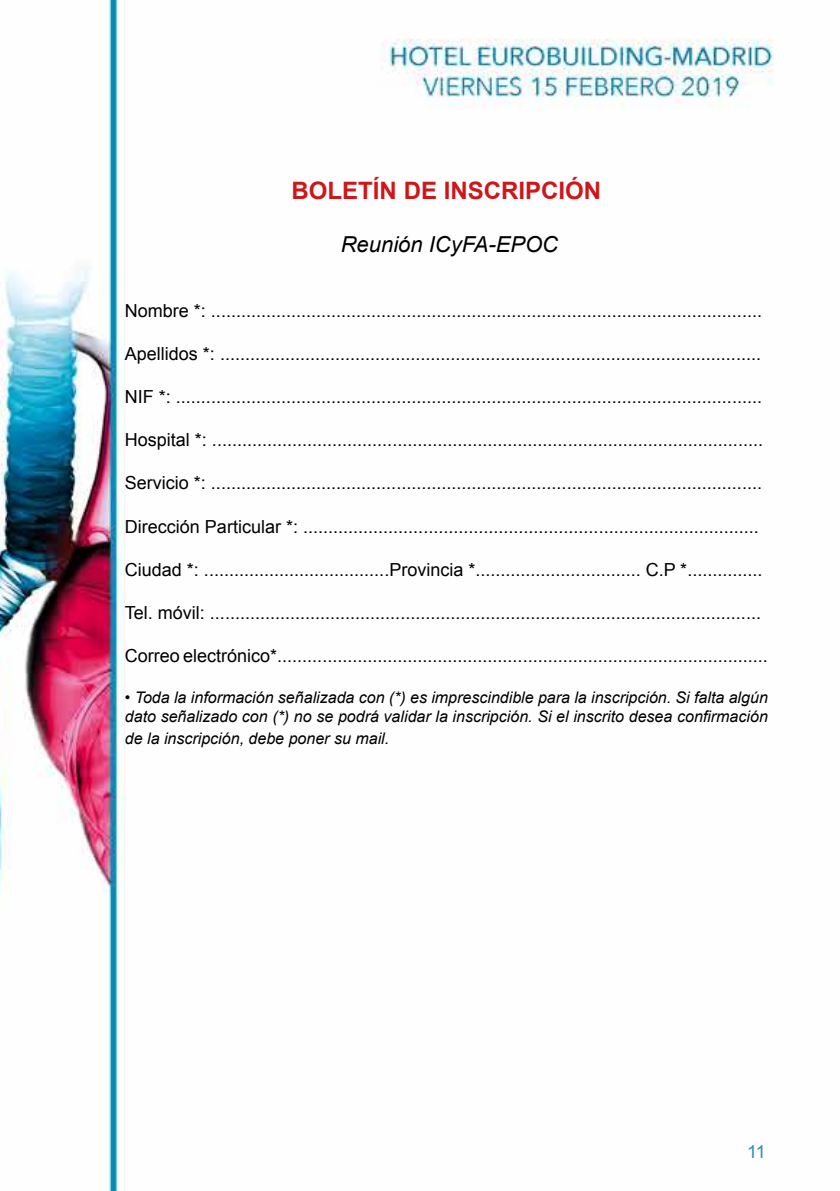
<style>
.page{position:relative;width:840px;height:1191px;background:#fff}
.page>*{position:absolute;margin:0;border:0;box-sizing:border-box;transform-origin:0 0}
.t1{font:700 24px "Arial";color:#cd171a}
.t2{font:italic 22px "Arial";color:#000}
.t3{font:18px "Arial";color:#000}
.t4{font:18px "Arial";color:#2b8eba}
.t5{font:italic 16px/19.2px "Arial";color:#000}
</style>
<div class="page">
<img style="left:0;top:0;width:773px;height:1191px">
<h1 class="t1" style="left:291px;top:175px;width:311px">BOLETÍN DE INSCRIPCIÓN</h1>
<p class="t2" style="left:340px;top:230px;width:219px">Reunión ICyFA-EPOC</p>
<p class="t3" style="left:125px;top:298px;width:638px">Nombre *: ..............................................................................................................</p>
<p class="t3" style="left:125px;top:342px;width:637px">Apellidos *: ............................................................................................................</p>
<p class="t3" style="left:125px;top:385px;width:638px">NIF *: .....................................................................................................................</p>
<p class="t3" style="left:125px;top:428px;width:639px">Hospital *: ..............................................................................................................</p>
<p class="t3" style="left:125px;top:471px;width:638px">Servicio *: ..............................................................................................................</p>
<p class="t3" style="left:125px;top:514px;width:635px">Dirección Particular *: ...........................................................................................</p>
<p class="t3" style="left:125px;top:558px;width:638px">Ciudad *: .....................................Provincia *................................. C.P *...............</p>
<p class="t3" style="left:125px;top:601px;width:637px">Tel. móvil: ..............................................................................................................</p>
<p class="t3" style="left:125px;top:644px;width:644px">Correo electrónico*..................................................................................................</p>
<p class="t5" style="left:125px;top:688px;width:644px">• Toda la información señalizada con (*) es imprescindible para la inscripción. Si falta algún dato señalizado con (*) no se podrá validar la inscripción. Si el inscrito desea confirmación</p>
<p class="t5" style="left:125px;top:729px;width:266px">de la inscripción, debe poner su mail.</p>
<p class="t4" style="left:746px;top:1140px;width:20px">11</p>
</div>
